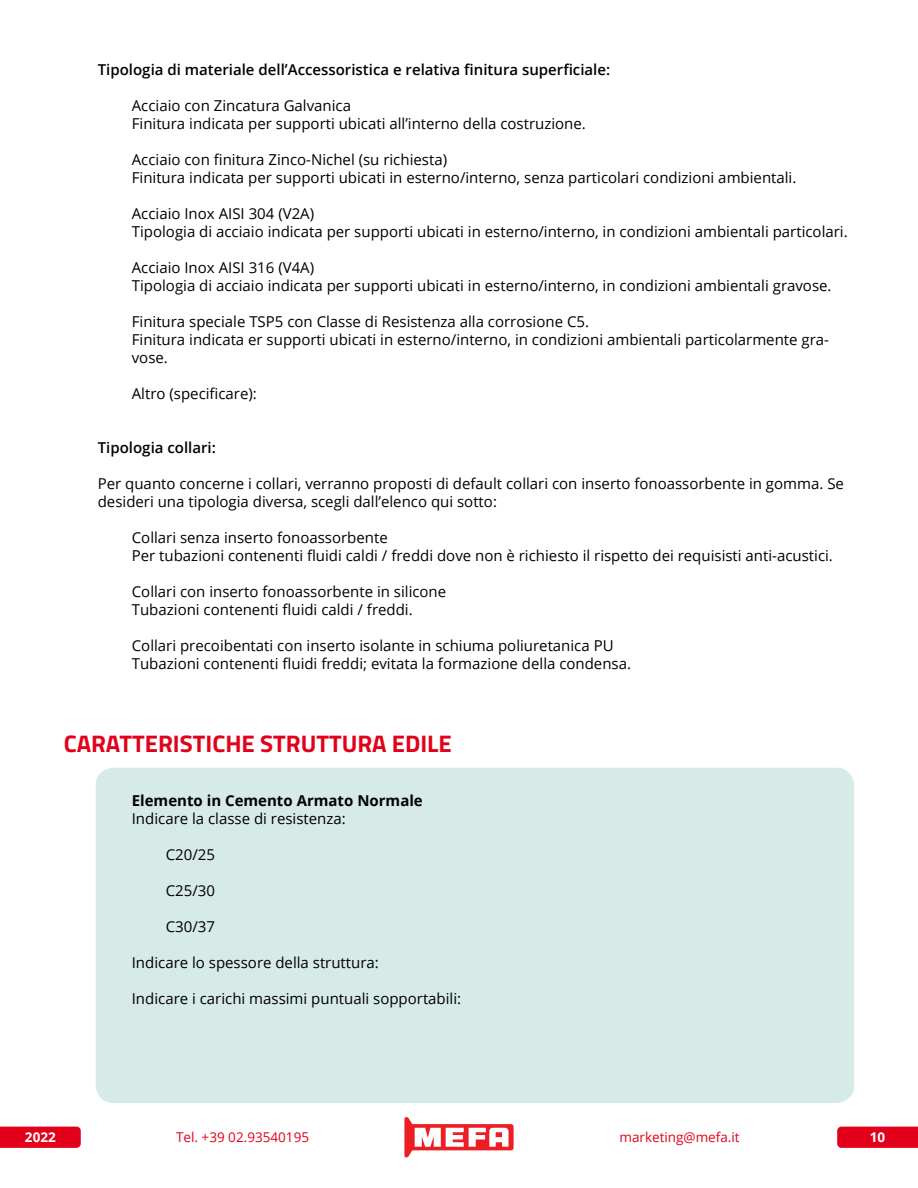
<style>
.page{position:relative;width:918px;height:1188px;background:#fff}
.page>*{position:absolute;margin:0;border:0;box-sizing:border-box;transform-origin:0 0}
.t1{font:700 24px "Titillium Web";color:#e3001a}
.t2{font:15px/18px "Open Sans";color:#000}
.t3{font:600 15px "Open Sans";color:#000}
.t4{font:700 15px "Open Sans";color:#000}
.t5{font:13.5px "Open Sans";color:#e3001a}
.t6{font:700 13.5px "Open Sans";color:#fff}
</style>
<div class="page">
<div style="left:96px;top:768px;width:758px;height:335px;background:#d6eae8;border-radius:18px"></div>
<div style="left:0;top:1127px;width:81px;height:21px;background:#e3001a"></div>
<div style="left:837px;top:1127px;width:81px;height:21px;background:#e3001a"></div>
<svg style="left:404px;top:1117px;width:110px;height:40px"></svg>
<p class="t3" style="left:98px;top:60px;width:514px">Tipologia di materiale dell’Accessoristica e relativa finitura superficiale:</p>
<p class="t2" style="left:132px;top:96px;width:456px">Acciaio con Zincatura Galvanica<br>Finitura indicata per supporti ubicati all’interno della costruzione.</p>
<p class="t2" style="left:132px;top:150px;width:666px">Acciaio con finitura Zinco-Nichel (su richiesta)<br>Finitura indicata per supporti ubicati in esterno/interno, senza particolari condizioni ambientali.</p>
<p class="t2" style="left:132px;top:204px;width:717px">Acciaio Inox AISI 304 (V2A)<br>Tipologia di acciaio indicata per supporti ubicati in esterno/interno, in condizioni ambientali particolari.</p>
<p class="t2" style="left:132px;top:258px;width:701px">Acciaio Inox AISI 316 (V4A)<br>Tipologia di acciaio indicata per supporti ubicati in esterno/interno, in condizioni ambientali gravose.</p>
<p class="t2" style="left:132px;top:312px;width:699px">Finitura speciale TSP5 con Classe di Resistenza alla corrosione C5.<br>Finitura indicata er supporti ubicati in esterno/interno, in condizioni ambientali particolarmente gra&shy;vose.</p>
<p class="t2" style="left:132px;top:384px;width:127px">Altro (specificare):</p>
<p class="t3" style="left:98px;top:438px;width:120px">Tipologia collari:</p>
<p class="t2" style="left:98px;top:474px;width:748px">Per quanto concerne i collari, verranno proposti di default collari con inserto fonoassorbente in gomma. Se desideri una tipologia diversa, scegli dall’elenco qui sotto:</p>
<p class="t2" style="left:132px;top:528px;width:703px">Collari senza inserto fonoassorbente<br>Per tubazioni contenenti fluidi caldi / freddi dove non è richiesto il rispetto dei requisisti anti-acustici.</p>
<p class="t2" style="left:132px;top:582px;width:316px">Collari con inserto fonoassorbente in silicone<br>Tubazioni contenenti fluidi caldi / freddi.</p>
<p class="t2" style="left:132px;top:636px;width:501px">Collari precoibentati con inserto isolante in schiuma poliuretanica PU<br>Tubazioni contenenti fluidi freddi; evitata la formazione della condensa.</p>
<h1 class="t1" style="left:64px;top:725px;width:390px">CARATTERISTICHE STRUTTURA EDILE</h1>
<p class="t4" style="left:132px;top:790px;width:293px">Elemento in Cemento Armato Normale</p>
<p class="t2" style="left:132px;top:809px;width:216px">Indicare la classe di resistenza:</p>
<p class="t2" style="left:166px;top:845px;width:51px">C20/25</p>
<p class="t2" style="left:166px;top:881px;width:51px">C25/30</p>
<p class="t2" style="left:166px;top:917px;width:51px">C30/37</p>
<p class="t2" style="left:132px;top:953px;width:249px">Indicare lo spessore della struttura:</p>
<p class="t2" style="left:132px;top:989px;width:331px">Indicare i carichi massimi puntuali sopportabili:</p>
<p class="t6" style="left:25px;top:1128px;width:32px">2022</p>
<p class="t5" style="left:176px;top:1128px;width:135px">Tel. +39 02.93540195</p>
<p class="t5" style="left:620px;top:1128px;width:122px">marketing@mefa.it</p>
<p class="t6" style="left:870px;top:1128px;width:17px">10</p>
</div>
